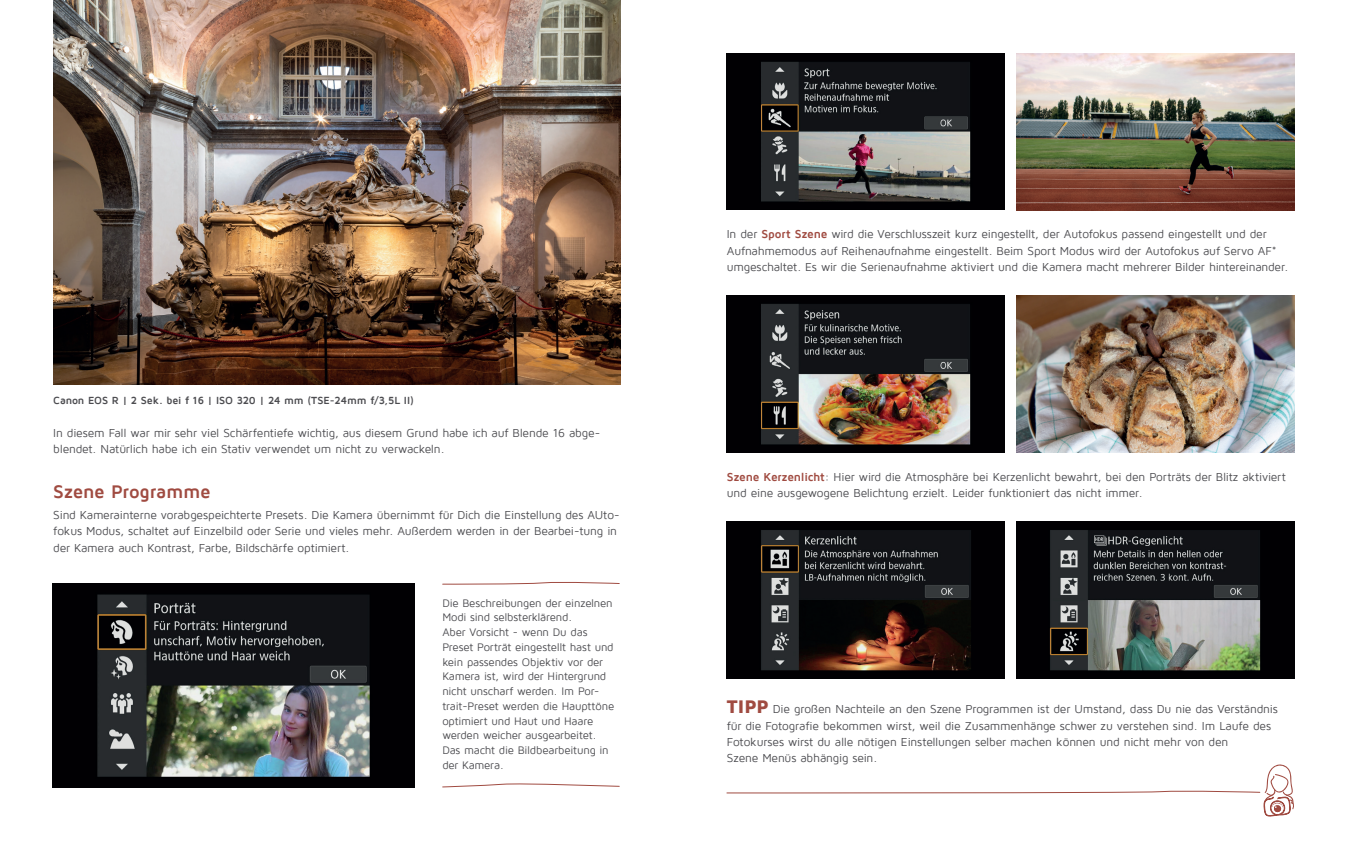
<style>
.page{position:relative;width:1347px;height:851px;background:#fff}
.page>*{position:absolute;margin:0;border:0;box-sizing:border-box;transform-origin:0 0}
.t1{font:700 18.75px "Maven Pro";letter-spacing:-.015em;color:#a04b41}
.t2{font:11.88px/16.2px "Maven Pro";letter-spacing:-.015em;color:#4c4c50}
.t3{font:11.25px/14.8px "Maven Pro";letter-spacing:-.015em;color:#4c4c50}
.t4{font:700 10.62px "Maven Pro";letter-spacing:-.015em;color:#4c4c50}
.s1{font-weight:700;color:#a04b41}
.s2{font-weight:900;font-size:18.75px;color:#a04b41}
</style>
<div class="page">
<img style="left:53px;top:0;width:567px;height:384px">
<img style="left:53px;top:583px;width:361px;height:204px">
<svg style="left:442px;top:783px;width:178px;height:4px"></svg>
<svg style="left:442px;top:582px;width:178px;height:3px"></svg>
<img style="left:727px;top:53px;width:277px;height:156px">
<svg style="left:726px;top:764px;width:568px;height:52px"></svg>
<img style="left:1016px;top:53px;width:278px;height:157px">
<img style="left:727px;top:296px;width:277px;height:156px">
<img style="left:1016px;top:296px;width:278px;height:157px">
<img style="left:727px;top:521px;width:277px;height:157px">
<img style="left:1016px;top:521px;width:278px;height:157px">
<p class="t4" style="left:53px;top:395px;width:362px">Canon EOS R | 2 Sek. bei f 16 | ISO 320 | 24 mm (TSE-24mm f/3,5L II)</p>
<p class="t2" style="left:53px;top:425px;width:548px">In diesem Fall war mir sehr viel Schärfentiefe wichtig, aus diesem Grund habe ich auf Blende 16 abge&shy;blendet. Natürlich habe ich ein Stativ verwendet um nicht zu verwackeln.</p>
<h1 class="t1" style="left:53px;top:481px;width:159px">Szene Programme</h1>
<p class="t2" style="left:53px;top:507px;width:568px">Sind Kamerainterne vorabgespeichterte Presets. Die Kamera übernimmt für Dich die Einstellung des AUto&shy;fokus Modus, schaltet auf Einzelbild oder Serie und vieles mehr. Außerdem werden in der Bearbei-tung in der Kamera auch Kontrast, Farbe, Bildschärfe optimiert.</p>
<p class="t3" style="left:442px;top:595px;width:173px">Die Beschreibungen der einzelnen<br>Modi sind selbsterklärend.<br>Aber Vorsicht - wenn Du das<br>Preset Porträt eingestellt hast und kein passendes Objektiv vor der<br>Kamera ist, wird der Hintergrund nicht unscharf werden. Im Por&shy;trait-Preset werden die Haupttöne optimiert und Haut und Haare werden weicher ausgearbeitet.<br>Das macht die Bildbearbeitung in der Kamera.</p>
<p class="t2" style="left:727px;top:226px;width:563px">In der <span class="s1">Sport Szene</span> wird die Verschlusszeit kurz eingestellt, der Autofokus passend eingestellt und der<br>Aufnahmemodus auf Reihenaufnahme eingestellt. Beim Sport Modus wird der Autofokus auf Servo AF* umgeschaltet. Es wir die Serienaufnahme aktiviert und die Kamera macht mehrerer Bilder hintereinander.</p>
<p class="t2" style="left:727px;top:469px;width:560px"><span class="s1">Szene Kerzenlicht</span>: Hier wird die Atmosphäre bei Kerzenlicht bewahrt, bei den Porträts der Blitz aktiviert und eine ausgewogene Belichtung erzielt. Leider funktioniert das nicht immer.</p>
<p class="t2" style="left:727px;top:701px;width:552px"><span class="s2">TIPP</span> Die großen Nachteile an den Szene Programmen ist der Umstand, dass Du nie das Verständnis für die Fotografie bekommen wirst, weil die Zusammenhänge schwer zu verstehen sind. Im Laufe des Fotokurses wirst du alle nötigen Einstellungen selber machen können und nicht mehr von den<br>Szene Menüs abhängig sein.</p>
</div>
